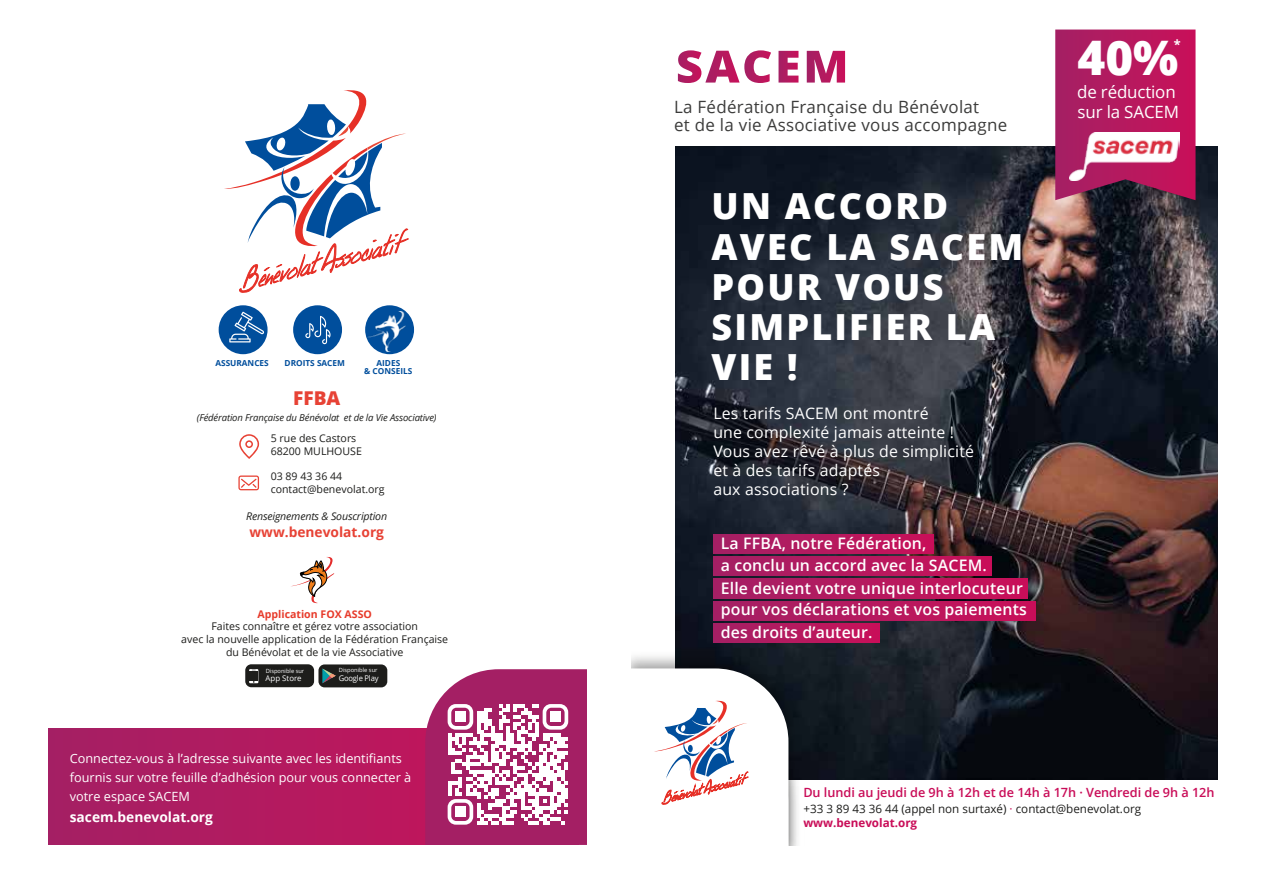
<style>
.page{position:relative;width:1263px;height:893px;background:#fff}
.page>*{position:absolute;margin:0;border:0;box-sizing:border-box;transform-origin:0 0}
.t1{font:800 47.7px "Open Sans";color:#fff}
.t2{font:800 36px/40.2px "Open Sans";letter-spacing:.06em;color:#fff}
.t3{font:800 19.05px "Open Sans";color:#e74235}
.t4{font:16.95px/18px "Open Sans";letter-spacing:.015em;color:#3c3c3b}
.t5{font:16.95px "Open Sans";letter-spacing:-.01em;color:#fff}
.t6{font:600 15.9px/21.9px "Open Sans";letter-spacing:.01em;color:#fff}
.t7{font:15.9px/19px "Open Sans";letter-spacing:.01em;color:#fff}
.t8{font:700 13.8px "Open Sans";color:#fff}
.t9{font:700 13.8px "Open Sans";color:#e74235}
.t10{font:12.75px/19px "Open Sans";color:#fff}
.t11{font:600 12.75px "Open Sans";letter-spacing:-.005em;color:#c90d58}
.t12{font:700 12.75px "Open Sans";color:#fff}
.t13{font:11.7px/13.8px "Open Sans";color:#1d1d1b}
.t14{font:10.65px/12.8px "Open Sans";color:#1d1d1b}
.t15{font:italic 10.65px "Open Sans";letter-spacing:-.015em;color:#1d1d1b}
.t16{font:700 10.65px "Open Sans";color:#e73b2b}
.t17{font:italic 9.6px "Open Sans";letter-spacing:-.015em;color:#1d1d1b}
.t18{font:700 8.25px/8.2px "Open Sans";color:#004e9c;text-align:center}
.t19{font:7.8px "Open Sans";letter-spacing:-.025em;color:#fff}
.t20{font:7.8px "Open Sans";color:#fff}
.t21{font:5.7px "Open Sans";color:#fff}
.s1{color:#c90d58}
.s2{font-weight:700;color:#c90d58}
</style>
<div class="page">
<img style="left:675px;top:146px;width:542px;height:634px">
<div style="left:318px;top:664px;width:69px;height:23px;background:#1d1d1b;border-radius:6px"></div>
<svg style="left:322px;top:668px;width:14px;height:15px"></svg>
<div style="left:245px;top:664px;width:69px;height:23px;background:#1d1d1b;border-radius:6px"></div>
<svg style="left:249px;top:669px;width:9px;height:14px"></svg>
<div style="left:250px;top:671px;width:8px;height:10px;background:#1d1d1b"></div>
<svg style="left:1055px;top:30px;width:163px;height:170px;background:#ad356b"></svg>
<img style="left:1069px;top:132px;width:110px;height:48px">
<div style="left:48px;top:728px;width:531px;height:117px;background:#b11b60"></div>
<svg style="left:291px;top:556px;width:43px;height:47px"></svg>
<svg style="left:224px;top:90px;width:185px;height:203px"></svg>
<div style="left:290px;top:176px;width:10px;height:15px;background:#004e9c;border-radius:50%"></div>
<div style="left:219px;top:305px;width:49px;height:49px;background:#004e9c;border-radius:50%"></div>
<div style="left:293px;top:305px;width:49px;height:49px;background:#004e9c;border-radius:50%"></div>
<svg style="left:229px;top:312px;width:35px;height:30px"></svg>
<svg style="left:305px;top:316px;width:26px;height:28px"></svg>
<div style="left:365px;top:305px;width:49px;height:49px;background:#004e9c;border-radius:50%"></div>
<img style="left:365px;top:312px;width:44px;height:40px">
<svg style="left:239px;top:434px;width:20px;height:25px"></svg>
<svg style="left:238px;top:475px;width:21px;height:15px"></svg>
<svg style="left:678px;top:50px;width:93px;height:33px"></svg>
<svg style="left:778px;top:51px;width:20px;height:32px"></svg>
<svg style="left:807px;top:51px;width:38px;height:32px"></svg>
<svg style="left:425px;top:669px;width:162px;height:176px"></svg>
<div style="left:455px;top:711px;width:11px;height:11px;background:#fff"></div>
<div style="left:550px;top:711px;width:11px;height:11px;background:#fff"></div>
<div style="left:455px;top:806px;width:11px;height:11px;background:#fff"></div>
<img style="left:631px;top:646px;width:174px;height:200px">
<svg style="left:631px;top:668px;width:157px;height:178px"></svg>
<div style="left:713px;top:534px;width:220px;height:20px;background:linear-gradient(to right,#a42164,#c81059)"></div>
<div style="left:713px;top:557px;width:279px;height:19px;background:linear-gradient(to right,#a42164,#c81059)"></div>
<div style="left:713px;top:579px;width:315px;height:19px;background:linear-gradient(to right,#a42164,#c81059)"></div>
<div style="left:713px;top:623px;width:166px;height:19px;background:linear-gradient(to right,#a42164,#c81159)"></div>
<div style="left:713px;top:601px;width:322px;height:19px;background:linear-gradient(to right,#a42164,#c81059)"></div>
<p class="t18" style="left:215px;top:359px;width:55px">ASSURANCES</p>
<p class="t18" style="left:285px;top:359px;width:62px">DROITS SACEM</p>
<p class="t18" style="left:364px;top:359px;width:50px">AIDES<br>&amp; CONSEILS</p>
<h3 class="t3" style="left:293px;top:384px;width:49px">FFBA</h3>
<p class="t17" style="left:197px;top:411px;width:241px">(Fédération Française du Bénévolat et de la Vie Associative)</p>
<p class="t14" style="left:271px;top:432px;width:93px">5 rue des Castors<br>68200 MULHOUSE</p>
<p class="t14" style="left:271px;top:470px;width:116px">03 89 43 36 44 contact@benevolat.org</p>
<p class="t15" style="left:246px;top:509px;width:142px">Renseignements &amp; Souscription</p>
<p class="t9" style="left:249px;top:522px;width:136px">www.benevolat.org</p>
<p class="t16" style="left:258px;top:606px;width:116px">Application FOX ASSO</p>
<p class="t14" style="left:181px;top:620px;width:268px;text-align:center">Faites connaître et gérez votre association<br>avec la nouvelle application de la Fédération Française du Bénévolat et de la vie Associative</p>
<p class="t21" style="left:266px;top:667px;width:40px">Disponible sur</p>
<p class="t20" style="left:266px;top:673px;width:38px">App Store</p>
<p class="t21" style="left:339px;top:666px;width:40px">Disponible sur</p>
<p class="t19" style="left:339px;top:673px;width:41px">Google Play</p>
<p class="t10" style="left:70px;top:748px;width:343px">Connectez-vous à l’adresse suivante avec les identifiants fournis sur votre feuille d’adhésion pour vous connecter à votre espace SACEM</p>
<p class="t8" style="left:70px;top:807px;width:145px">sacem.benevolat.org</p>
<h3 class="t4" style="left:674px;top:97px;width:335px">La Fédération Française du Bénévolat<br>et de la vie Associative vous accompagne</h3>
<h2 class="t2" style="left:712px;top:184px;width:313px">UN ACCORD<br>AVEC LA SACEM<br>POUR VOUS<br>SIMPLIFIER LA<br>VIE !</h2>
<h3 class="t7" style="left:713px;top:403px;width:262px">Les tarifs SACEM ont montré<br>une complexité jamais atteinte !<br>Vous avez rêvé à plus de simplicité et à des tarifs adaptés<br>aux associations ?</h3>
<h3 class="t6" style="left:721px;top:532px;width:308px">La FFBA, notre Fédération,<br>a conclu un accord avec la SACEM.<br>Elle devient votre unique interlocuteur pour vos déclarations et vos paiements</h3>
<h3 class="t6" style="left:721px;top:621px;width:153px">des droits d’auteur.</h3>
<p class="t12" style="left:1174px;top:36px;width:8px">*</p>
<h1 class="t1" style="left:1077px;top:22px;width:102px">40%</h1>
<h3 class="t5" style="left:1077px;top:100px;width:103px">sur la SACEM</h3>
<h3 class="t5" style="left:1077px;top:80px;width:100px">de réduction</h3>
<p class="t11" style="left:803px;top:784px;width:413px">Du lundi au jeudi de 9h à 12h et de 14h à 17h · Vendredi de 9h à 12h</p>
<p class="t13" style="left:803px;top:802px;width:339px">+33 3 89 43 36 44 (appel non surtaxé) <span class="s1">·</span> contact@benevolat.org <span class="s2">www.benevolat.org</span></p>
</div>
